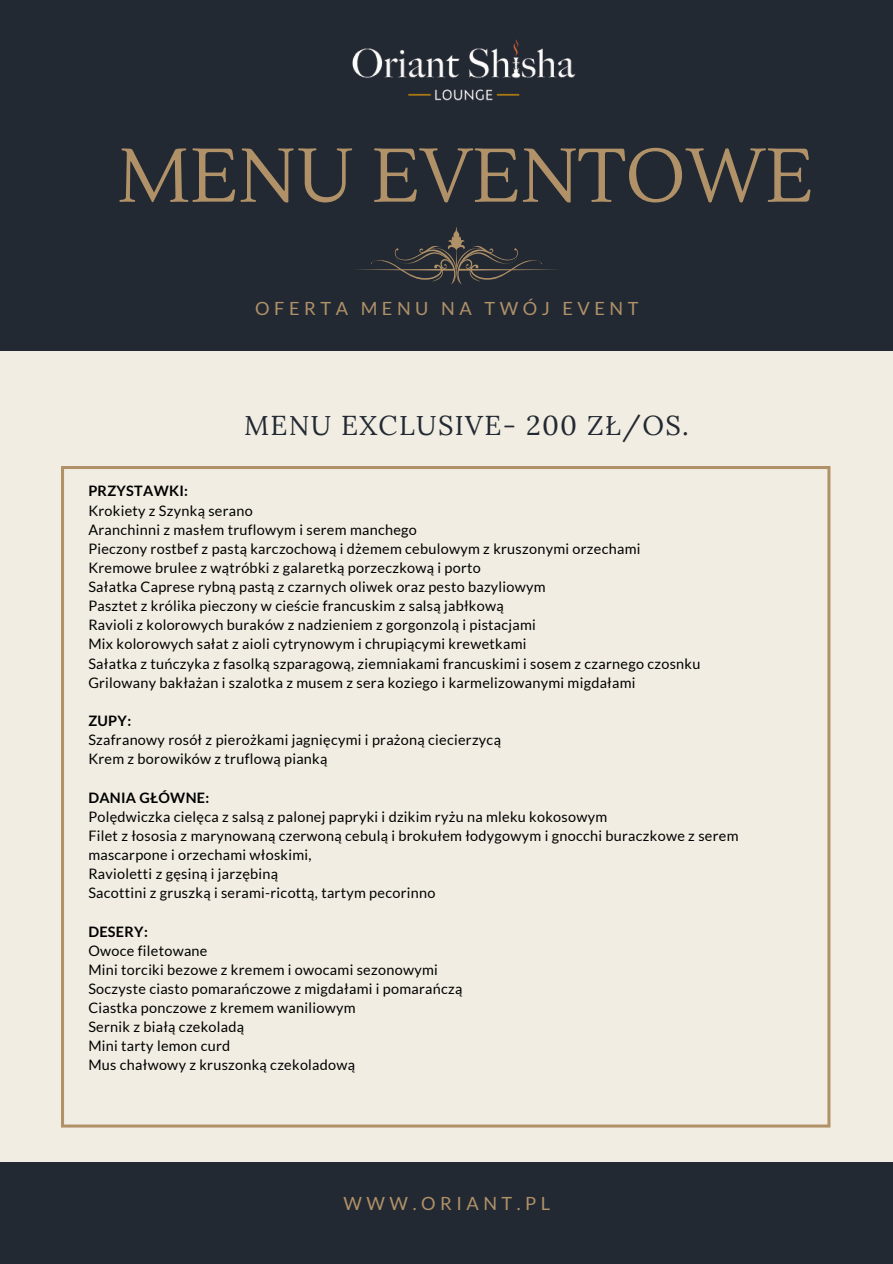
<style>
.page{position:relative;width:893px;height:1264px;background:#fff}
.page>*{position:absolute;margin:0;border:0;box-sizing:border-box;transform-origin:0 0}
.t1{font:75.75px "Lustria";color:#b09168}
.t2{font:27.3px "Lora";letter-spacing:.05em;color:#222933}
.t3{font:18.15px "Lato";letter-spacing:.25em;color:#b09168}
.t4{font:14.4px/19.2px "Lato";letter-spacing:.02em;color:#000}
.t5{font:700 14.4px "Lato";letter-spacing:.02em;color:#000}
</style>
<div class="page">
<div style="left:0;top:0;width:892px;height:1263px;background:#f1ede2"></div>
<div style="left:0;top:0;width:892px;height:350px;background:#222933"></div>
<svg style="left:356px;top:227px;width:201px;height:57px"></svg>
<div style="left:0;top:1162px;width:892px;height:101px;background:#222933"></div>
<svg style="left:61px;top:466px;width:769px;height:661px"></svg>
<img style="left:352px;top:39px;width:224px;height:62px">
<p class="t1" style="left:117px;top:129px;width:697px">MENU EVENTOWE</p>
<p class="t3" style="left:255px;top:297px;width:385px">OFERTA MENU NA TWÓJ EVENT</p>
<p class="t2" style="left:244px;top:408px;width:446px">MENU EXCLUSIVE- 200 ZŁ/OS.</p>
<p class="t5" style="left:88px;top:482px;width:101px">PRZYSTAWKI:</p>
<p class="t4" style="left:88px;top:500px;width:166px">Krokiety z Szynką serano</p>
<p class="t4" style="left:88px;top:519px;width:330px">Aranchinni z masłem truflowym i serem manchego</p>
<p class="t4" style="left:88px;top:538px;width:553px">Pieczony rostbef z pastą karczochową i dżemem cebulowym z kruszonymi orzechami</p>
<p class="t4" style="left:88px;top:557px;width:394px">Kremowe brulee z wątróbki z galaretką porzeczkową i porto</p>
<p class="t4" style="left:88px;top:577px;width:459px">Sałatka Caprese rybną pastą z czarnych oliwek oraz pesto bazyliowym</p>
<p class="t4" style="left:88px;top:596px;width:417px">Pasztet z królika pieczony w cieście francuskim z salsą jabłkową</p>
<p class="t4" style="left:88px;top:615px;width:449px">Ravioli z kolorowych buraków z nadzieniem z gorgonzolą i pistacjami</p>
<p class="t4" style="left:88px;top:634px;width:439px">Mix kolorowych sałat z aioli cytrynowym i chrupiącymi krewetkami</p>
<p class="t4" style="left:88px;top:653px;width:613px">Sałatka z tuńczyka z fasolką szparagową, ziemniakami francuskimi i sosem z czarnego czosnku</p>
<p class="t4" style="left:88px;top:672px;width:548px">Grilowany bakłażan i szalotka z musem z sera koziego i karmelizowanymi migdałami</p>
<p class="t5" style="left:88px;top:711px;width:44px">ZUPY:</p>
<p class="t4" style="left:88px;top:730px;width:414px">Szafranowy rosół z pierożkami jagnięcymi i prażoną ciecierzycą</p>
<p class="t4" style="left:88px;top:749px;width:240px">Krem z borowików z truflową pianką</p>
<p class="t5" style="left:88px;top:788px;width:122px">DANIA GŁÓWNE:</p>
<p class="t4" style="left:88px;top:806px;width:520px">Polędwiczka cielęca z salsą z palonej papryki i dzikim ryżu na mleku kokosowym</p>
<p class="t4" style="left:88px;top:825px;width:651px">Filet z łososia z marynowaną czerwoną cebulą i brokułem łodygowym i gnocchi buraczkowe z serem mascarpone i orzechami włoskimi,</p>
<p class="t4" style="left:88px;top:863px;width:191px">Ravioletti z gęsiną i jarzębiną</p>
<p class="t4" style="left:88px;top:883px;width:348px">Sacottini z gruszką i serami-ricottą, tartym pecorinno</p>
<p class="t5" style="left:88px;top:922px;width:61px">DESERY:</p>
<p class="t4" style="left:88px;top:940px;width:121px">Owoce filetowane</p>
<p class="t4" style="left:88px;top:959px;width:351px">Mini torciki bezowe z kremem i owocami sezonowymi</p>
<p class="t4" style="left:88px;top:978px;width:375px">Soczyste ciasto pomarańczowe z migdałami i pomarańczą</p>
<p class="t4" style="left:88px;top:997px;width:269px">Ciastka ponczowe z kremem waniliowym</p>
<p class="t4" style="left:88px;top:1016px;width:157px">Sernik z białą czekoladą</p>
<p class="t4" style="left:88px;top:1036px;width:143px">Mini tarty lemon curd</p>
<p class="t4" style="left:88px;top:1055px;width:268px">Mus chałwowy z kruszonką czekoladową</p>
<p class="t3" style="left:343px;top:1192px;width:208px">WWW.ORIANT.PL</p>
</div>
